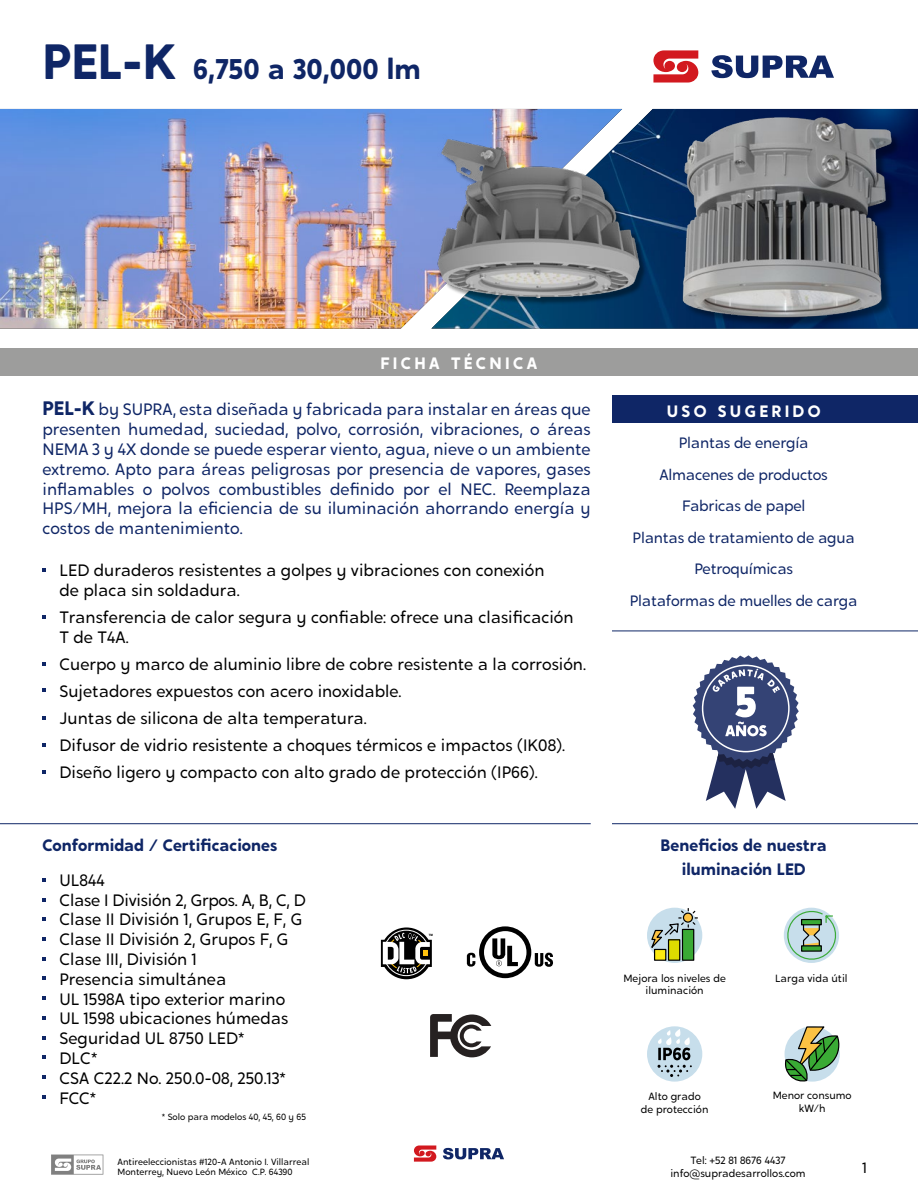
<style>
.page{position:relative;width:918px;height:1188px;background:#fff}
.page>*{position:absolute;margin:0;border:0;box-sizing:border-box;transform-origin:0 0}
.t1{font:700 28.5px "Crossten";color:#0f2666}
.t2{font:16.5px/19.8px "Crossten";color:#000}
.t3{font:16.5px/19.8px "Crossten";color:#0f2666;text-align:justify}
.t4{font:700 16.5px/24px "Crossten";color:#0f2666;text-align:center}
.t5{font:700 16.5px "Crossten";letter-spacing:.2em;color:#fff}
.t6{font:15px/31.5px "Crossten";letter-spacing:-.015em;color:#0f2666;text-align:center}
.t7{font:15px "Crossten";color:#000}
.t8{font:10.5px/12.6px "Crossten";color:#000;text-align:center}
.t9{font:9px/10.8px "Crossten";color:#000}
.t10{font:700 3px "Arial";color:#000}
.s1{font-size:49.5px}
.s2{font-weight:700;font-size:19.5px}
</style>
<div class="page">
<svg style="left:51px;top:1155px;width:52px;height:20px"></svg>
<svg style="left:414px;top:1145px;width:22px;height:17px"></svg>
<svg style="left:443px;top:1148px;width:61px;height:11px"></svg>
<div style="left:0;top:348px;width:918px;height:28px;background:#9d9d9c"></div>
<div style="left:612px;top:396px;width:306px;height:27px;background:#0f2666"></div>
<svg style="left:43px;top:568px;width:3px;height:4px"></svg>
<svg style="left:43px;top:878px;width:3px;height:4px"></svg>
<svg style="left:43px;top:957px;width:3px;height:4px"></svg>
<svg style="left:43px;top:662px;width:3px;height:4px"></svg>
<svg style="left:43px;top:615px;width:3px;height:4px"></svg>
<svg style="left:43px;top:917px;width:3px;height:4px"></svg>
<svg style="left:43px;top:996px;width:3px;height:4px"></svg>
<svg style="left:43px;top:937px;width:3px;height:4px"></svg>
<svg style="left:43px;top:716px;width:3px;height:4px"></svg>
<svg style="left:43px;top:1016px;width:3px;height:4px"></svg>
<svg style="left:43px;top:1055px;width:3px;height:4px"></svg>
<svg style="left:43px;top:1036px;width:3px;height:4px"></svg>
<svg style="left:43px;top:1075px;width:3px;height:4px"></svg>
<svg style="left:43px;top:1095px;width:3px;height:4px"></svg>
<svg style="left:647px;top:908px;width:55px;height:55px"></svg>
<div style="left:682px;top:929px;width:12px;height:31px;background:#3aaa35"></div>
<div style="left:682px;top:929px;width:12px;height:32px;border:1px solid #000"></div>
<div style="left:669px;top:940px;width:11px;height:20px;background:#dedc00"></div>
<div style="left:668px;top:939px;width:12px;height:22px;border:1px solid #000"></div>
<div style="left:655px;top:949px;width:11px;height:11px;background:#fcea10"></div>
<div style="left:654px;top:949px;width:12px;height:12px;border:1px solid #000"></div>
<svg style="left:649px;top:907px;width:50px;height:46px"></svg>
<svg style="left:784px;top:910px;width:55px;height:53px"></svg>
<div style="left:802px;top:946px;width:19px;height:5px;background:#3aaa35"></div>
<div style="left:801px;top:945px;width:21px;height:7px;border:1px solid #000"></div>
<svg style="left:784px;top:1026px;width:56px;height:56px"></svg>
<img style="left:0;top:109px;width:431px;height:220px">
<img style="left:431px;top:109px;width:487px;height:220px">
<img style="left:671px;top:109px;width:228px;height:220px">
<div style="left:440px;top:140px;width:207px;height:166px;background:#000;opacity:.4"></div>
<img style="left:432px;top:135px;width:211px;height:168px">
<svg style="left:653px;top:50px;width:45px;height:33px"></svg>
<svg style="left:711px;top:55px;width:123px;height:23px"></svg>
<hr style="left:612px;top:823px;width:306px;height:1px;background:#0f2666">
<hr style="left:612px;top:631px;width:306px;height:1px;background:#0f2666">
<hr style="left:0;top:823px;width:591px;height:1px;background:#0f2666">
<svg style="left:693px;top:655px;width:106px;height:154px"></svg>
<div style="left:647px;top:1026px;width:55px;height:56px;background:#c7deeb;border-radius:50%"></div>
<svg style="left:658px;top:1029px;width:34px;height:48px"></svg>
<svg style="left:467px;top:926px;width:86px;height:52px"></svg>
<svg style="left:380px;top:927px;width:52px;height:53px"></svg>
<svg style="left:430px;top:1014px;width:61px;height:43px"></svg>
<h1 class="t1" style="left:43px;top:51px;width:380px"><span class="s1">PEL-K</span> 6,750 a 30,000 lm</h1>
<p class="t5" style="left:381px;top:353px;width:158px">FICHA TÉCNICA</p>
<p class="t3" style="left:43px;top:400px;width:550px"><span class="s2">PEL-K</span> by SUPRA, esta diseñada y fabricada para instalar en áreas que presenten humedad, suciedad, polvo, corrosión, vibraciones, o áreas NEMA 3 y 4X donde se puede esperar viento, agua, nieve o un ambiente extremo. Apto para áreas peligrosas por presencia de vapores, gases inflamables o polvos combustibles definido por el NEC. Reemplaza HPS/MH, mejora la eficiencia de su iluminación ahorrando energía y costos de mantenimiento.</p>
<p class="t2" style="left:60px;top:560px;width:486px">LED duraderos resistentes a golpes y vibraciones con conexión de placa sin soldadura.</p>
<p class="t2" style="left:60px;top:607px;width:516px">Transferencia de calor segura y confiable: ofrece una clasificación<br>T de T4A.</p>
<p class="t2" style="left:60px;top:650px;width:528px;line-height:27px">Cuerpo y marco de aluminio libre de cobre resistente a la corrosión.<br>Sujetadores expuestos con acero inoxidable.<br>Juntas de silicona de alta temperatura.<br>Difusor de vidrio resistente a choques térmicos e impactos (IK08).<br>Diseño ligero y compacto con alto grado de protección (IP66).</p>
<p class="t4" style="left:43px;top:833px;width:236px">Conformidad / Certificaciones</p>
<p class="t2" style="left:60px;top:870px;width:248px">UL844<br>Clase I División 2, Grpos. A, B, C, D<br>Clase II División 1, Grupos E, F, G<br>Clase II División 2, Grupos F, G<br>Clase III, División 1<br>Presencia simultánea<br>UL 1598A tipo exterior marino<br>UL 1598 ubicaciones húmedas<br>Seguridad UL 8750 LED*<br>DLC*<br>CSA C22.2 No. 250.0-08, 250.13*<br>FCC*</p>
<p class="t9" style="left:162px;top:1111px;width:146px">* Solo para modelos 40, 45, 60 y 65</p>
<p class="t10" style="left:429px;top:933px;width:6px">TM</p>
<p class="t5" style="left:667px;top:400px;width:155px">USO SUGERIDO</p>
<p class="t6" style="left:630px;top:427px;width:229px">Plantas de energía<br>Almacenes de productos<br>Fabricas de papel<br>Plantas de tratamiento de agua<br>Petroquímicas<br>Plataformas de muelles de carga</p>
<p class="t4" style="left:661px;top:833px;width:168px">Beneficios de nuestra iluminación LED</p>
<p class="t8" style="left:623px;top:972px;width:104px">Mejora los niveles de iluminación</p>
<p class="t8" style="left:641px;top:1090px;width:69px">Alto grado<br>de protección</p>
<p class="t8" style="left:775px;top:972px;width:74px">Larga vida útil</p>
<p class="t8" style="left:773px;top:1089px;width:80px">Menor consumo kW/h</p>
<p class="t9" style="left:117px;top:1156px;width:193px">Antireeleccionistas #120-A Antonio I. Villarreal<br>Monterrey, Nuevo León México C.P. 64390</p>
<p class="t8" style="left:670px;top:1154px;width:137px">Tel: +52 81 8676 4437 info@supradesarrollos.com</p>
<p class="t7" style="left:862px;top:1159px;width:6px">1</p>
</div>
